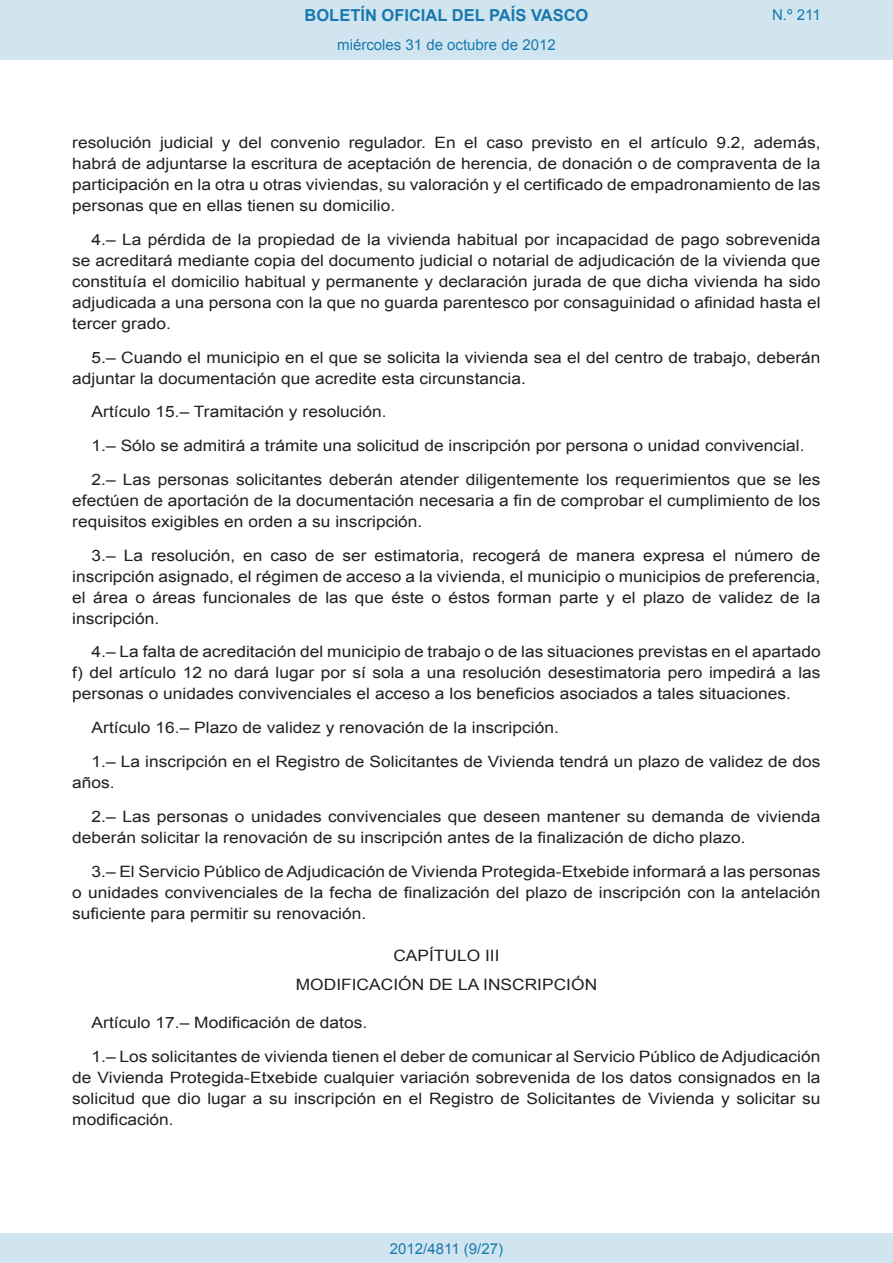
<style>
.page{position:relative;width:893px;height:1263px;background:#fff}
.page>*{position:absolute;margin:0;border:0;box-sizing:border-box;transform-origin:0 0}
.t1{font:700 16.5px "Arial";color:#1879ad}
.BOPVDetalle{font:15.6px/21px "Arial";color:#231f20;text-align:justify;scale:1.11 1}
.BOPVClave{font:15.6px "Arial";color:#231f20;scale:1.11 1}
.BOPVClaveSin{font:15.6px "Arial";color:#231f20;scale:1.11 1}
.Paginacion_Centro{font:15px "Arial";color:#1879ad}
</style>
<div class="page">
<div style="left:0;top:0;width:893px;height:60px;background:#d0e5f0"></div>
<div style="left:0;top:1233px;width:893px;height:30px;background:#d0e5f0"></div>
<p class="t1" style="left:305px;top:4px;width:285px">BOLETÍN OFICIAL DEL PAÍS VASCO</p>
<p class="Paginacion_Centro" style="left:337px;top:35px;width:220px">miércoles 31 de octubre de 2012</p>
<p class="Paginacion_Centro" style="left:772px;top:5px;width:50px">N.º 211</p>
<p class="BOPVDetalle" style="left:72px;top:132px;width:676px">resolución judicial y del convenio regulador. En el caso previsto en el artículo 9.2, además, habrá de adjuntarse la escritura de aceptación de herencia, de donación o de compraventa de la participación en la otra u otras viviendas, su valoración y el certificado de empadronamiento de las personas que en ellas tienen su domicilio.</p>
<p class="BOPVDetalle" style="left:72px;top:229px;width:676px;text-indent:19px">4.– La pérdida de la propiedad de la vivienda habitual por incapacidad de pago sobrevenida se acreditará mediante copia del documento judicial o notarial de adjudicación de la vivienda que constituía el domicilio habitual y permanente y declaración jurada de que dicha vivienda ha sido adjudicada a una persona con la que no guarda parentesco por consaguinidad o afinidad hasta el tercer grado.</p>
<p class="BOPVDetalle" style="left:72px;top:347px;width:676px;text-indent:19px">5.– Cuando el municipio en el que se solicita la vivienda sea el del centro de trabajo, deberán adjuntar la documentación que acredite esta circunstancia.</p>
<p class="BOPVDetalle" style="left:92px;top:402px;width:267px">Artículo 15.– Tramitación y resolución.</p>
<p class="BOPVDetalle" style="left:92px;top:435px;width:644px">1.– Sólo se admitirá a trámite una solicitud de inscripción por persona o unidad convivencial.</p>
<p class="BOPVDetalle" style="left:72px;top:469px;width:676px;text-indent:19px">2.– Las personas solicitantes deberán atender diligentemente los requerimientos que se les efectúen de aportación de la documentación necesaria a fin de comprobar el cumplimiento de los requisitos exigibles en orden a su inscripción.</p>
<p class="BOPVDetalle" style="left:72px;top:545px;width:676px;text-indent:19px">3.– La resolución, en caso de ser estimatoria, recogerá de manera expresa el número de inscripción asignado, el régimen de acceso a la vivienda, el municipio o municipios de preferencia, el área o áreas funcionales de las que éste o éstos forman parte y el plazo de validez de la inscripción.</p>
<p class="BOPVDetalle" style="left:72px;top:642px;width:676px;text-indent:19px">4.– La falta de acreditación del municipio de trabajo o de las situaciones previstas en el apartado f) del artículo 12 no dará lugar por sí sola a una resolución desestimatoria pero impedirá a las personas o unidades convivenciales el acceso a los beneficios asociados a tales situaciones.</p>
<p class="BOPVDetalle" style="left:92px;top:717px;width:422px">Artículo 16.– Plazo de validez y renovación de la inscripción.</p>
<p class="BOPVDetalle" style="left:72px;top:751px;width:676px;text-indent:19px">1.– La inscripción en el Registro de Solicitantes de Vivienda tendrá un plazo de validez de dos años.</p>
<p class="BOPVDetalle" style="left:72px;top:806px;width:675px;text-indent:19px">2.– Las personas o unidades convivenciales que deseen mantener su demanda de vivienda deberán solicitar la renovación de su inscripción antes de la finalización de dicho plazo.</p>
<p class="BOPVDetalle" style="left:72px;top:861px;width:676px;text-indent:19px">3.– El Servicio Público de Adjudicación de Vivienda Protegida-Etxebide informará a las personas o unidades convivenciales de la fecha de finalización del plazo de inscripción con la antelación suficiente para permitir su renovación.</p>
<p class="BOPVClaveSin" style="left:393px;top:945px;width:97px">CAPÍTULO III</p>
<p class="BOPVClave" style="left:296px;top:974px;width:273px">MODIFICACIÓN DE LA INSCRIPCIÓN</p>
<p class="BOPVDetalle" style="left:92px;top:1012px;width:250px">Artículo 17.– Modificación de datos.</p>
<p class="BOPVDetalle" style="left:72px;top:1046px;width:676px;text-indent:19px">1.– Los solicitantes de vivienda tienen el deber de comunicar al Servicio Público de Adjudicación de Vivienda Protegida-Etxebide cualquier variación sobrevenida de los datos consignados en la solicitud que dio lugar a su inscripción en el Registro de Solicitantes de Vivienda y solicitar su modificación.</p>
<p class="Paginacion_Centro" style="left:390px;top:1238px;width:115px">2012/4811 (9/27)</p>
</div>
